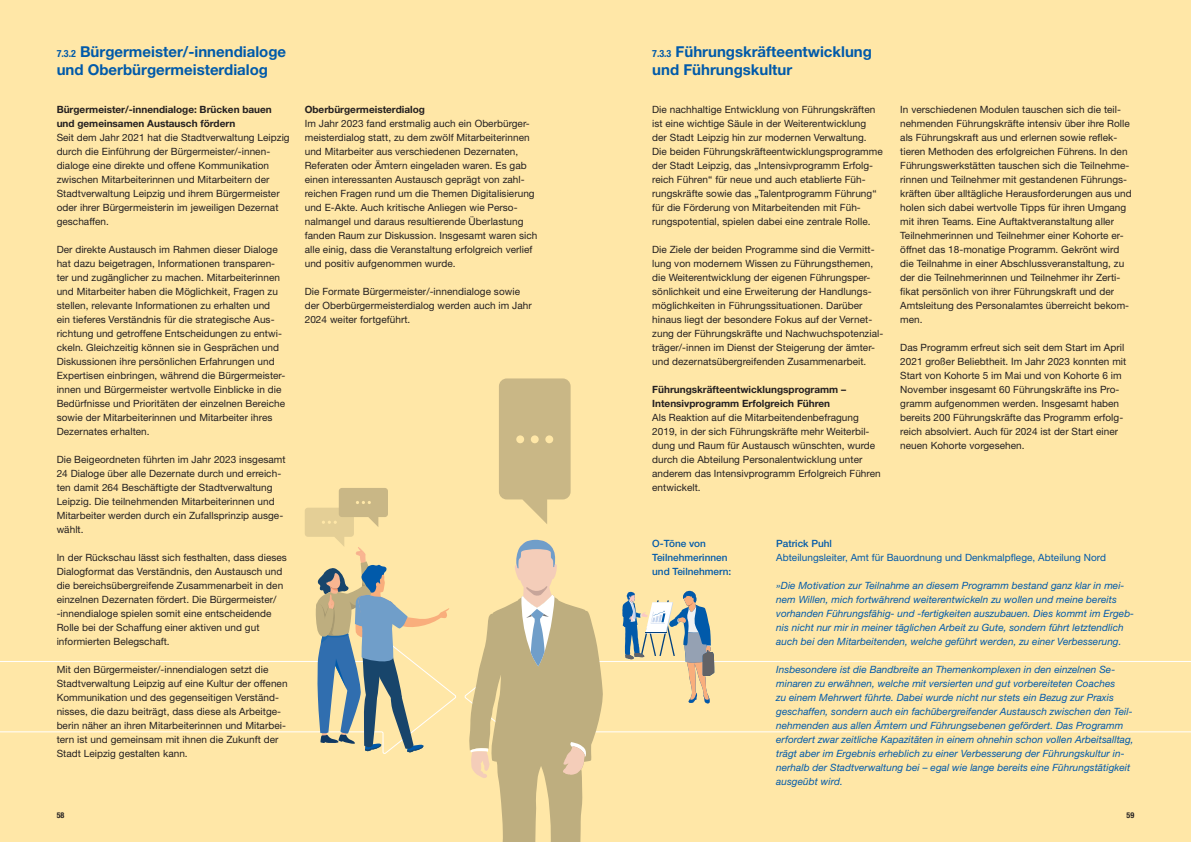
<style>
.page{position:relative;width:1191px;height:842px;background:#ffe7a7}
.page>*{position:absolute;margin:0;border:0;box-sizing:border-box;transform-origin:0 0}
.t1{font:700 15px/18px "Helvetica Neue LT Std";color:#015aaa}
.t2{font:10px/14px "Helvetica Neue LT Std";letter-spacing:.005em;color:#231f20}
.t3{font:italic 10px/14px "Helvetica Neue LT Std";letter-spacing:.005em;color:#015aaa}
.t4{font:700 10px/14px "Helvetica Neue LT Std";color:#231f20}
.t5{font:10px "Helvetica Neue LT Std";letter-spacing:.005em;color:#015aaa}
.t6{font:500 10px/14px "Helvetica Neue LT Std";color:#015aaa}
.t7{font:700 condensed 8px "Helvetica Neue LT Std";color:#231f20}
.s1{font-stretch:condensed;font-size:10px}
</style>
<div class="page">
<svg style="left:0;top:661px;width:456px;height:93px"></svg>
<svg style="left:464px;top:660px;width:727px;height:73px"></svg>
<svg style="left:622px;top:590px;width:92px;height:114px"></svg>
<svg style="left:469px;top:540px;width:134px;height:302px"></svg>
<svg style="left:499px;top:378px;width:71px;height:146px"></svg>
<svg style="left:305px;top:488px;width:145px;height:264px"></svg>
<h1 class="t1" style="left:57px;top:42px;width:231px"><span class="s1">7.3.2</span> Bürgermeister/-innendialoge und Oberbürgermeisterdialog</h1>
<p class="t4" style="left:57px;top:102px;width:217px">Bürgermeister/-innendialoge: Brücken bauen und gemeinsamen Austausch fördern</p>
<p class="t2" style="left:57px;top:130px;width:234px">Seit dem Jahr 2021 hat die Stadtverwaltung Leipzig durch die Einführung der Bürgermeister/-innen&shy;dialoge eine direkte und offene Kommunikation zwischen Mitarbeiterinnen und Mitarbeitern der Stadtverwaltung Leipzig und ihrem Bürgermeister oder ihrer Bürgermeisterin im jeweiligen Dezernat geschaffen.</p>
<p class="t2" style="left:57px;top:242px;width:230px">Der direkte Austausch im Rahmen dieser Dialoge hat dazu beigetragen, Informationen transparen&shy;ter und zugänglicher zu machen. Mitarbeiterinnen und Mitarbeiter haben die Möglichkeit, Fragen zu stellen, relevante Informationen zu erhalten und ein tieferes Verständnis für die strategische Aus&shy;richtung und getroffene Entscheidungen zu entwi&shy;ckeln. Gleichzeitig können sie in Gesprächen und Diskussionen ihre persönlichen Erfahrungen und Expertisen einbringen, während die Bürgermeister&shy;innen und Bürgermeister wertvolle Einblicke in die Bedürfnisse und Prioritäten der einzelnen Bereiche sowie der Mitarbeiterinnen und Mitarbeiter ihres Dezernates erhalten.</p>
<p class="t2" style="left:57px;top:452px;width:230px">Die Beigeordneten führten im Jahr 2023 insgesamt 24 Dialoge über alle Dezernate durch und erreich&shy;ten damit 264 Beschäftigte der Stadtverwaltung Leipzig. Die teilnehmenden Mitarbeiterinnen und Mitarbeiter werden durch ein Zufallsprinzip ausge&shy;wählt.</p>
<p class="t2" style="left:57px;top:550px;width:232px">In der Rückschau lässt sich festhalten, dass dieses Dialogformat das Verständnis, den Austausch und die bereichsübergreifende Zusammenarbeit in den einzelnen Dezernaten fördert. Die Bürgermeister/ -innendialoge spielen somit eine entscheidende Rolle bei der Schaffung einer aktiven und gut informierten Belegschaft.</p>
<p class="t2" style="left:57px;top:662px;width:232px">Mit den Bürgermeister/-innendialogen setzt die Stadtverwaltung Leipzig auf eine Kultur der offenen Kommunikation und des gegenseitigen Verständ&shy;nisses, die dazu beiträgt, dass diese als Arbeitge&shy;berin näher an ihren Mitarbeiterinnen und Mitarbei&shy;tern ist und gemeinsam mit ihnen die Zukunft der Stadt Leipzig gestalten kann.</p>
<p class="t4" style="left:305px;top:102px;width:122px">Oberbürgermeisterdialog</p>
<p class="t2" style="left:305px;top:116px;width:234px">Im Jahr 2023 fand erstmalig auch ein Oberbürger&shy;meisterdialog statt, zu dem zwölf Mitarbeiterinnen und Mitarbeiter aus verschiedenen Dezernaten, Referaten oder Ämtern eingeladen waren. Es gab einen interessanten Austausch geprägt von zahl&shy;reichen Fragen rund um die Themen Digitalisierung und E-Akte. Auch kritische Anliegen wie Perso&shy;nalmangel und daraus resultierende Überlastung fanden Raum zur Diskussion. Insgesamt waren sich alle einig, dass die Veranstaltung erfolgreich verlief und positiv aufgenommen wurde.</p>
<p class="t2" style="left:305px;top:284px;width:229px">Die Formate Bürgermeister/-innendialoge sowie der Oberbürgermeisterdialog werden auch im Jahr<br>2024 weiter fortgeführt.</p>
<h1 class="t1" style="left:652px;top:42px;width:221px"><span class="s1">7.3.3</span> Führungskräfteentwicklung und Führungskultur</h1>
<p class="t2" style="left:652px;top:102px;width:232px">Die nachhaltige Entwicklung von Führungskräften ist eine wichtige Säule in der Weiterentwicklung der Stadt Leipzig hin zur modernen Verwaltung.<br>Die beiden Führungskräfteentwicklungsprogramme der Stadt Leipzig, das „Intensivprogramm Erfolg&shy;reich Führen“ für neue und auch etablierte Füh&shy;rungskräfte sowie das „Talentprogramm Führung“ für die Förderung von Mitarbeitenden mit Füh&shy;rungspotential, spielen dabei eine zentrale Rolle.</p>
<p class="t2" style="left:652px;top:242px;width:233px">Die Ziele der beiden Programme sind die Vermitt&shy;lung von modernem Wissen zu Führungsthemen, die Weiterentwicklung der eigenen Führungsper&shy;sönlichkeit und eine Erweiterung der Handlungs&shy;möglichkeiten in Führungssituationen. Darüber hinaus liegt der besondere Fokus auf der Vernet&shy;zung der Führungskräfte und Nachwuchspotenzial&shy;träger/-innen im Dienst der Steigerung der ämter&shy;und dezernatsübergreifenden Zusammenarbeit.</p>
<p class="t4" style="left:652px;top:382px;width:195px">Führungskräfteentwicklungsprogramm –<br>Intensivprogramm Erfolgreich Führen</p>
<p class="t2" style="left:652px;top:410px;width:230px">Als Reaktion auf die Mitarbeitendenbefragung 2019, in der sich Führungskräfte mehr Weiterbil&shy;dung und Raum für Austausch wünschten, wurde durch die Abteilung Personalentwicklung unter anderem das Intensivprogramm Erfolgreich Führen entwickelt.</p>
<p class="t2" style="left:900px;top:102px;width:233px">In verschiedenen Modulen tauschen sich die teil&shy;nehmenden Führungskräfte intensiv über ihre Rolle als Führungskraft aus und erlernen sowie reflek&shy;tieren Methoden des erfolgreichen Führens. In den Führungswerkstätten tauschen sich die Teilnehme&shy;rinnen und Teilnehmer mit gestandenen Führungs&shy;kräften über alltägliche Herausforderungen aus und holen sich dabei wertvolle Tipps für ihren Umgang mit ihren Teams. Eine Auftaktveranstaltung aller Teilnehmerinnen und Teilnehmer einer Kohorte er&shy;öffnet das 18-monatige Programm. Gekrönt wird die Teilnahme in einer Abschlussveranstaltung, zu der die Teilnehmerinnen und Teilnehmer ihr Zerti&shy;fikat persönlich von ihrer Führungskraft und der Amtsleitung des Personalamtes überreicht bekom&shy;men.</p>
<p class="t2" style="left:900px;top:340px;width:228px">Das Programm erfreut sich seit dem Start im April 2021 großer Beliebtheit. Im Jahr 2023 konnten mit Start von Kohorte 5 im Mai und von Kohorte 6 im November insgesamt 60 Führungskräfte ins Pro&shy;gramm aufgenommen werden. Insgesamt haben bereits 200 Führungskräfte das Programm erfolg&shy;reich absolviert. Auch für 2024 ist der Start einer neuen Kohorte vorgesehen.</p>
<p class="t6" style="left:652px;top:536px;width:81px">O-Töne von<br>Teilnehmerinnen und Teilnehmern:</p>
<p class="t6" style="left:776px;top:536px;width:57px">Patrick Puhl</p>
<p class="t5" style="left:776px;top:551px;width:331px">Abteilungsleiter, Amt für Bauordnung und Denkmalpflege, Abteilung Nord</p>
<p class="t3" style="left:776px;top:578px;width:359px">»Die Motivation zur Teilnahme an diesem Programm bestand ganz klar in mei&shy;nem Willen, mich fortwährend weiterentwickeln zu wollen und meine bereits vorhanden Führungsfähig- und -fertigkeiten auszubauen. Dies kommt im Ergeb&shy;nis nicht nur mir in meiner täglichen Arbeit zu Gute, sondern führt letztendlich auch bei den Mitarbeitenden, welche geführt werden, zu einer Verbesserung.</p>
<p class="t3" style="left:776px;top:662px;width:359px">Insbesondere ist die Bandbreite an Themenkomplexen in den einzelnen Se&shy;minaren zu erwähnen, welche mit versierten und gut vorbereiteten Coaches<br>zu einem Mehrwert führte. Dabei wurde nicht nur stets ein Bezug zur Praxis geschaffen, sondern auch ein fachübergreifender Austausch zwischen den Teil&shy;nehmenden aus allen Ämtern und Führungsebenen gefördert. Das Programm erfordert zwar zeitliche Kapazitäten in einem ohnehin schon vollen Arbeitsalltag, trägt aber im Ergebnis erheblich zu einer Verbesserung der Führungskultur in&shy;nerhalb der Stadtverwaltung bei – egal wie lange bereits eine Führungstätigkeit ausgeübt wird.</p>
<p class="t7" style="left:57px;top:811px;width:9px">58</p>
<p class="t7" style="left:1126px;top:811px;width:9px">59</p>
</div>
